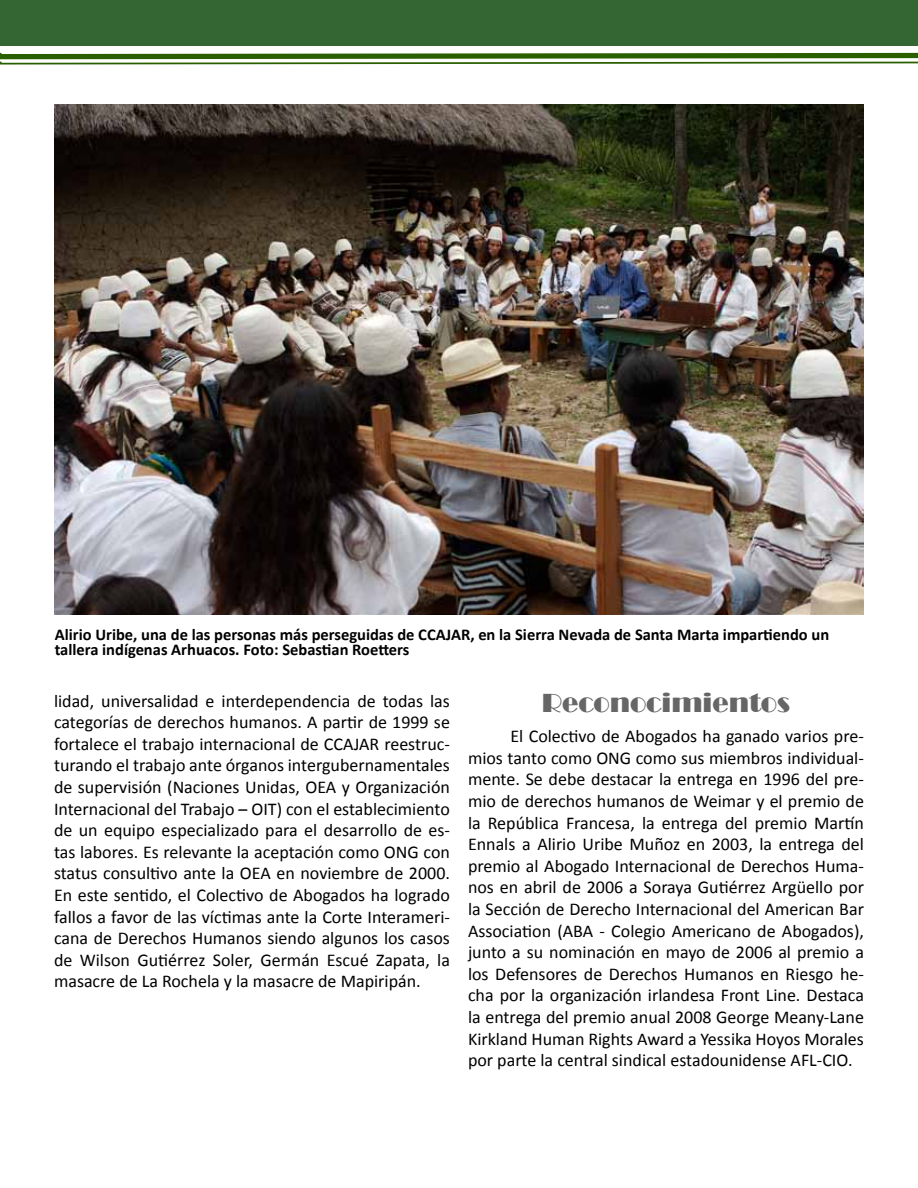
<style>
.page{position:relative;width:918px;height:1188px;background:#fff}
.page>*{position:absolute;margin:0;border:0;box-sizing:border-box;transform-origin:0 0}
.t1{font:27px "Broadway";color:#666}
.t2{font:18px/21.6px "Calibri";color:#000;text-align:justify}
.t3{font:700 16.5px/15px "Calibri";color:#000}
</style>
<div class="page">
<img style="left:54px;top:105px;width:810px;height:509px">
<div style="left:0;top:0;width:918px;height:45px;background:#363"></div>
<svg style="left:0;top:52px;width:918px;height:13px"></svg>
<p class="t3" style="left:55px;top:626px;width:776px">Alirio Uribe, una de las personas más perseguidas de CCAJAR, en la Sierra Nevada de Santa Marta impartiendo un tallera indígenas Arhuacos. Foto: Sebastian Roetters</p>
<p class="t2" style="left:54px;top:689px;width:398px">lidad, universalidad e interdependencia de todas las categorías de derechos humanos. A partir de 1999 se fortalece el trabajo internacional de CCAJAR reestruc&shy;turando el trabajo ante órganos intergubernamentales de supervisión (Naciones Unidas, OEA y Organización Internacional del Trabajo – OIT) con el establecimiento de un equipo especializado para el desarrollo de es&shy;tas labores. Es relevante la aceptación como ONG con status consultivo ante la OEA en noviembre de 2000.<br>En este sentido, el Colectivo de Abogados ha logrado fallos a favor de las víctimas ante la Corte Interameri&shy;cana de Derechos Humanos siendo algunos los casos de Wilson Gutiérrez Soler, Germán Escué Zapata, la masacre de La Rochela y la masacre de Mapiripán.</p>
<h1 class="t1" style="left:542px;top:687px;width:250px">Reconocimientos</h1>
<p class="t2" style="left:468px;top:725px;width:398px;text-indent:43px">El Colectivo de Abogados ha ganado varios pre&shy;mios tanto como ONG como sus miembros individual&shy;mente. Se debe destacar la entrega en 1996 del pre&shy;mio de derechos humanos de Weimar y el premio de la República Francesa, la entrega del premio Martín Ennals a Alirio Uribe Muñoz en 2003, la entrega del premio al Abogado Internacional de Derechos Huma&shy;nos en abril de 2006 a Soraya Gutiérrez Argüello por la Sección de Derecho Internacional del American Bar Association (ABA - Colegio Americano de Abogados), junto a su nominación en mayo de 2006 al premio a los Defensores de Derechos Humanos en Riesgo he&shy;cha por la organización irlandesa Front Line. Destaca la entrega del premio anual 2008 George Meany-Lane Kirkland Human Rights Award a Yessika Hoyos Morales por parte la central sindical estadounidense AFL-CIO.</p>
</div>
